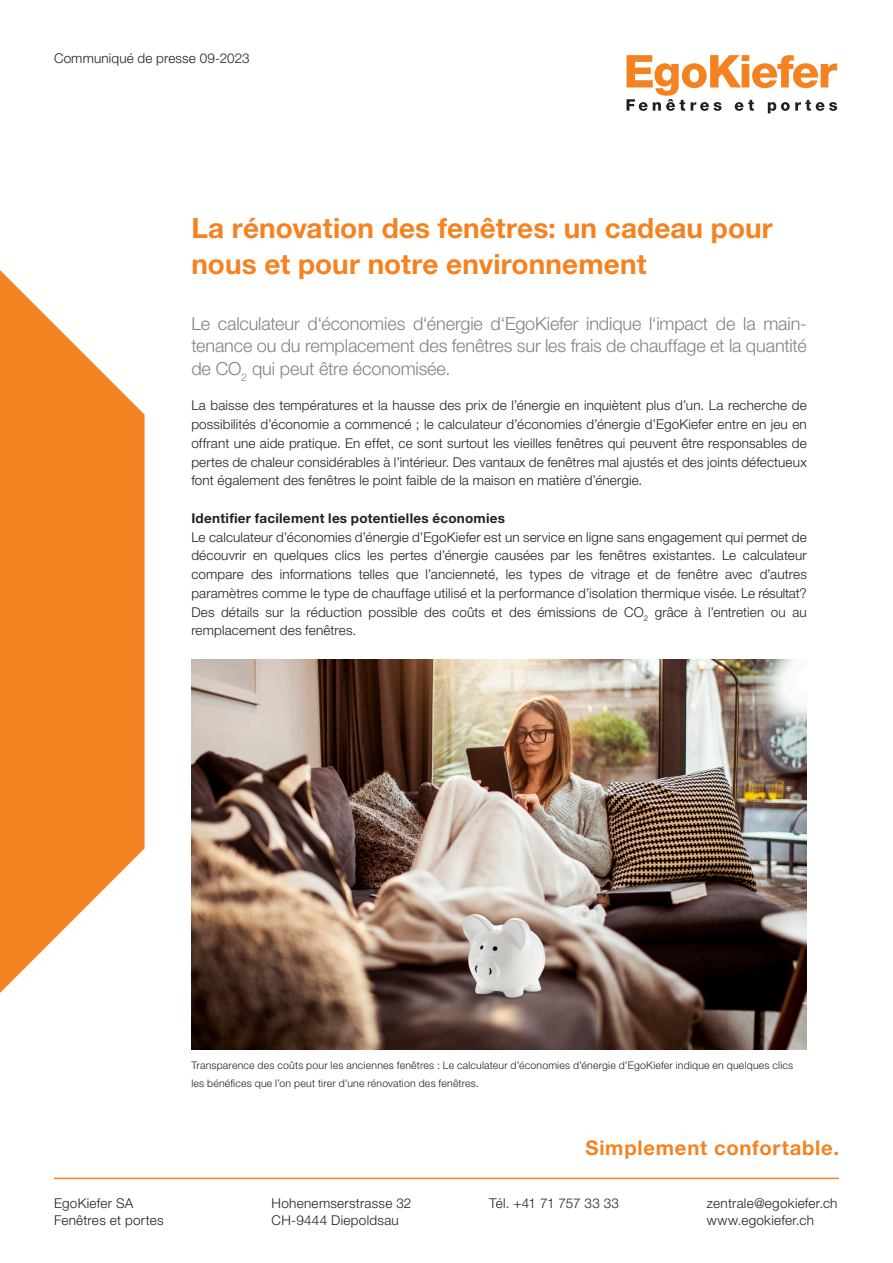
<style>
.page{position:relative;width:893px;height:1263px;background:#fff}
.page>*{position:absolute;margin:0;border:0;box-sizing:border-box;transform-origin:0 0}
.Titel{font:700 27.9px/36.6px "Helvetica Neue LT Std";letter-spacing:.005em;color:#f58220}
.t1{font:700 20.25px "Helvetica Neue LT Std";letter-spacing:.035em;color:#f58220}
.Lead{font:300 18px/22.5px "Helvetica Neue LT Std";letter-spacing:-.005em;color:#808285;text-align:justify}
.Lauftext{font:300 13.5px/18.8px "Helvetica Neue LT Std";letter-spacing:.01em;color:#231f20}
.Lauftext-2{font:700 13.5px "Helvetica Neue LT Std";letter-spacing:.02em;color:#231f20}
.Lauftext-3{font:300 13.5px "Helvetica Neue LT Std";letter-spacing:-.015em;color:#231f20}
.Lauftext-4{font:300 10.5px/18.8px "Helvetica Neue LT Std";letter-spacing:.02em;color:#231f20}
</style>
<div class="page">
<hr style="left:54px;top:1178px;width:785px;height:1px;background:#f58220">
<svg style="left:0;top:270px;width:145px;height:723px;fill:#f58220"></svg>
<svg style="left:626px;top:55px;width:211px;height:58px"></svg>
<img style="left:191px;top:659px;width:616px;height:390px">
<p class="Lauftext" style="left:54px;top:48px;width:197px">Communiqué de presse 09-2023</p>
<p class="Titel" style="left:191px;top:209px;width:583px">La rénovation des fenêtres: un cadeau pour nous et pour notre environnement</p>
<p class="Lead" style="left:191px;top:312px;width:617px">Le calculateur d‘économies d‘énergie d‘EgoKiefer indique l‘impact de la main&shy;tenance ou du remplacement des fenêtres sur les frais de chauffage et la quantité de CO<sub>2</sub> qui peut être économisée.</p>
<p class="Lauftext" style="left:191px;top:396px;width:617px;text-align:justify">La baisse des températures et la hausse des prix de l’énergie en inquiètent plus d’un. La recherche de possibilités d’économie a commencé ; le calculateur d’économies d’énergie d’EgoKiefer entre en jeu en offrant une aide pratique. En effet, ce sont surtout les vieilles fenêtres qui peuvent être responsables de pertes de chaleur considérables à l’intérieur. Des vantaux de fenêtres mal ajustés et des joints défectueux font également des fenêtres le point faible de la maison en matière d’énergie.</p>
<p class="Lauftext-2" style="left:191px;top:510px;width:315px">Identifier facilement les potentielles économies</p>
<p class="Lauftext" style="left:191px;top:527px;width:617px;text-align:justify">Le calculateur d’économies d’énergie d’EgoKiefer est un service en ligne sans engagement qui permet de découvrir en quelques clics les pertes d’énergie causées par les fenêtres existantes. Le calculateur compare des informations telles que l’ancienneté, les types de vitrage et de fenêtre avec d’autres paramètres comme le type de chauffage utilisé et la performance d’isolation thermique visée. Le résultat?<br>Des détails sur la réduction possible des coûts et des émissions de CO<sub>2</sub> grâce à l’entretien ou au remplacement des fenêtres.</p>
<p class="Lauftext-4" style="left:191px;top:1055px;width:603px">Transparence des coûts pour les anciennes fenêtres : Le calculateur d’économies d’énergie d’EgoKiefer indique en quelques clics les bénéfices que l’on peut tirer d’une rénovation des fenêtres.</p>
<h2 class="t1" style="left:585px;top:1135px;width:255px">Simplement confortable.</h2>
<p class="Lauftext" style="left:54px;top:1194px;width:111px;line-height:17.2px">EgoKiefer SA<br>Fenêtres et portes</p>
<p class="Lauftext" style="left:272px;top:1194px;width:141px;line-height:17.2px">Hohenemserstrasse 32<br>CH-9444 Diepoldsau</p>
<p class="Lauftext-3" style="left:489px;top:1195px;width:131px">Tél. +41 71 757 33 33</p>
<p class="Lauftext" style="left:707px;top:1194px;width:132px;line-height:17.2px">zentrale@egokiefer.ch www.egokiefer.ch</p>
</div>
